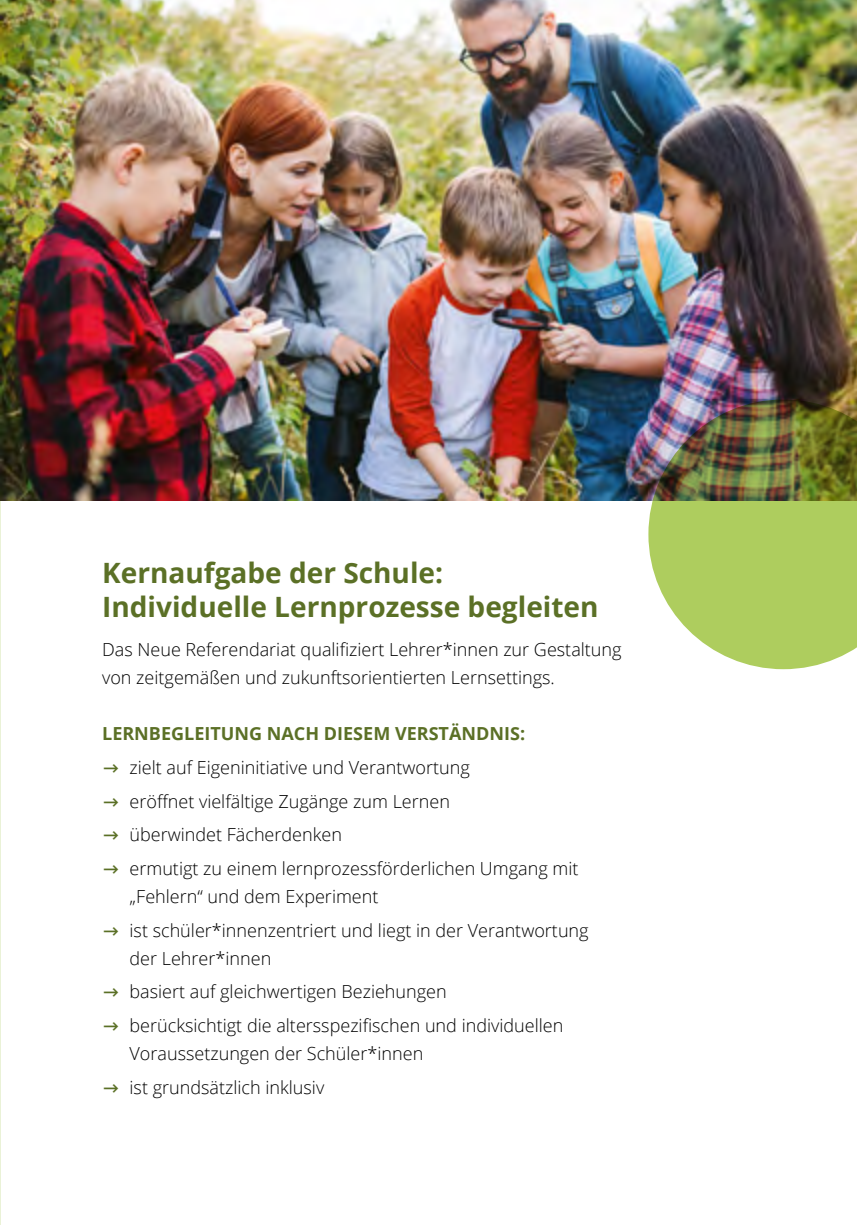
<style>
.page{position:relative;width:857px;height:1225px;background:#fff}
.page>*{position:absolute;margin:0;border:0;box-sizing:border-box;transform-origin:0 0}
.t1{font:700 28px/34px "Open Sans";color:#5b7026}
.t2{font:300 18px/28px "Open Sans";color:#000}
.t3{font:700 18px "Open Sans";color:#5b7026}
.s1{font-family:"TT Commons";font-weight:500;color:#5b7026}
</style>
<div class="page">
<img style="left:0;top:0;width:856px;height:500px">
<img style="left:648px;top:399px;width:208px;height:270px">
<h1 class="t1" style="left:102px;top:555px;width:497px">Kernaufgabe der Schule:<br>Individuelle Lernprozesse begleiten</h1>
<p class="t2" style="left:102px;top:635px;width:520px">Das Neue Referendariat qualifiziert Lehrer*innen zur Gestaltung von zeitgemäßen und zukunftsorientierten Lernsettings.</p>
<p class="t3" style="left:102px;top:721px;width:424px">LERNBEGLEITUNG NACH DIESEM VERSTÄNDNIS:</p>
<p class="t2" style="left:102px;top:753px;width:369px"><span class="s1">→</span> zielt auf Eigeninitiative und Verantwortung</p>
<p class="t2" style="left:102px;top:786px;width:349px"><span class="s1">→</span> eröffnet vielfältige Zugänge zum Lernen</p>
<p class="t2" style="left:102px;top:820px;width:241px"><span class="s1">→</span> überwindet Fächerdenken</p>
<p class="t2" style="left:129px;top:854px;width:450px;text-indent:-27px"><span class="s1">→</span> ermutigt zu einem lernprozessförderlichen Umgang mit „Fehlern“ und dem Experiment</p>
<p class="t2" style="left:129px;top:915px;width:460px;text-indent:-27px"><span class="s1">→</span> ist schüler*innenzentriert und liegt in der Verantwortung der Lehrer*innen</p>
<p class="t2" style="left:102px;top:977px;width:346px"><span class="s1">→</span> basiert auf gleichwertigen Beziehungen</p>
<p class="t2" style="left:129px;top:1011px;width:435px;text-indent:-27px"><span class="s1">→</span> berücksichtigt die altersspezifischen und individuellen<br>Voraussetzungen der Schüler*innen</p>
<p class="t2" style="left:102px;top:1072px;width:223px"><span class="s1">→</span> ist grundsätzlich inklusiv</p>
</div>
